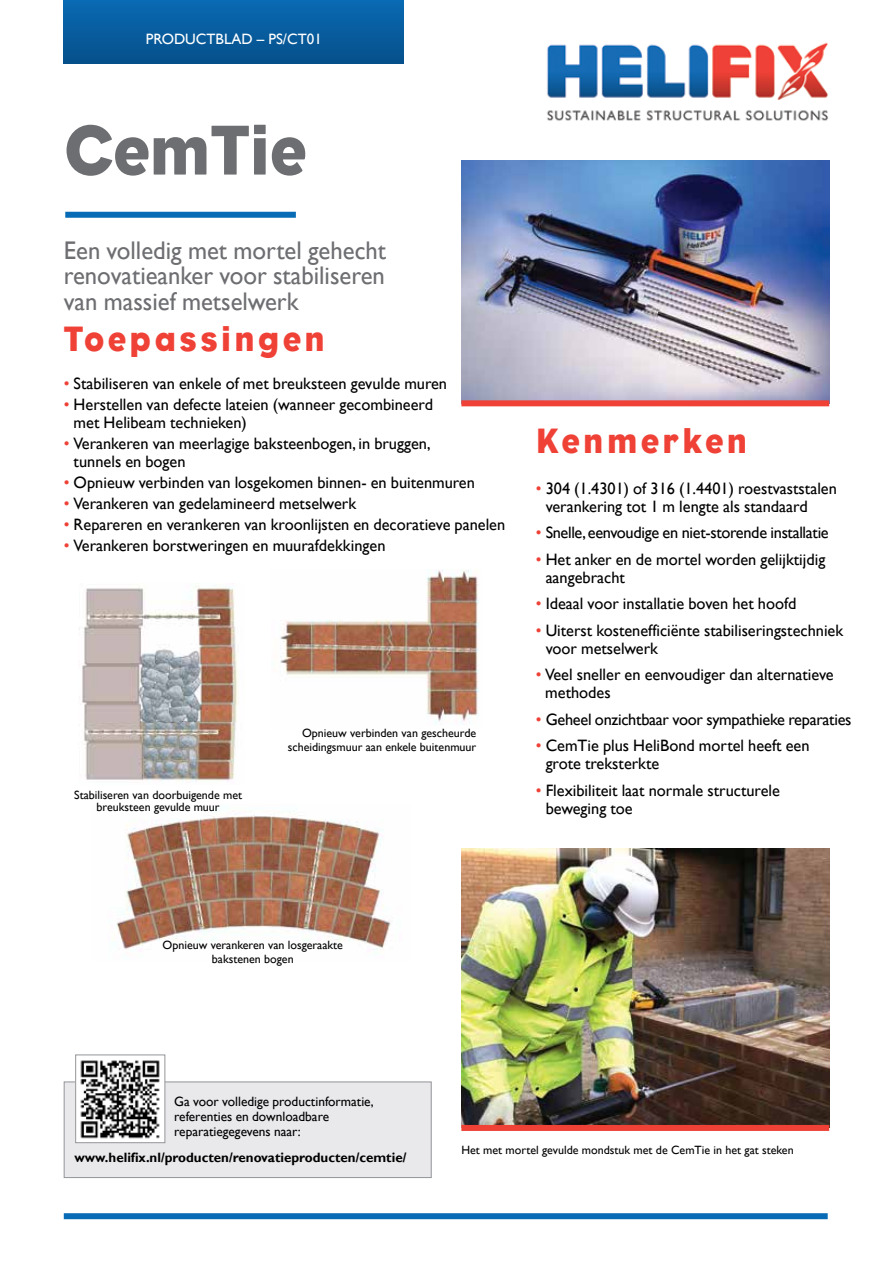
<style>
.page{position:relative;width:893px;height:1263px;background:#fff}
.page>*{position:absolute;margin:0;border:0;box-sizing:border-box;transform-origin:0 0}
.t1{font:72px "Eagle";color:#6d6e71;scale:.95 1}
.t2{font:36px "Eagle";letter-spacing:.1em;color:#ef4136;scale:.95 1}
.t3{font:25.5px/25.5px "Gill Sans";color:#6d6e71;text-align:justify}
.t4{font:16.5px/18px "Gill Sans";color:#000}
.t5{font:16.5px "Gill Sans";letter-spacing:-.02em;color:#000}
.t6{font:15px "Gill Sans";color:#fff}
.t7{font:13.5px/15px "Gill Sans";color:#000}
.t8{font:700 13.5px "Gill Sans";color:#000}
.t9{font:12px/14.2px "Gill Sans";color:#000;text-align:center}
.s1{color:#ef4136}
</style>
<div class="page">
<img style="left:547px;top:42px;width:281px;height:79px">
<div style="left:65px;top:212px;width:231px;height:6px;background:#086bb5"></div>
<img style="left:280px;top:570px;width:199px;height:154px">
<img style="left:461px;top:160px;width:368px;height:240px">
<img style="left:82px;top:586px;width:156px;height:196px">
<img style="left:116px;top:811px;width:275px;height:139px">
<div style="left:461px;top:400px;width:368px;height:6px;background:#ef4136"></div>
<div style="left:64px;top:1213px;width:764px;height:6px;background:#086bb5"></div>
<img style="left:461px;top:849px;width:368px;height:276px">
<div style="left:461px;top:1125px;width:368px;height:6px;background:#ef4136"></div>
<div style="left:64px;top:1081px;width:368px;height:97px;background:#e9e9ec;border:1px solid #939598"></div>
<img style="left:77px;top:1060px;width:86px;height:81px">
<div style="left:75px;top:1054px;width:90px;height:89px;border:1px solid #939598"></div>
<div style="left:64px;top:0;width:340px;height:64px;background:linear-gradient(to bottom,#0a6ab3,#05508b)"></div>
<p class="t6" style="left:146px;top:30px;width:178px">PRODUCTBLAD – PS/CT01</p>
<h1 class="t1" style="left:64px;top:109px;width:257px">CemTie</h1>
<h3 class="t3" style="left:64px;top:238px;width:324px">Een volledig met mortel gehecht renovatieanker voor stabiliseren van massief metselwerk</h3>
<h2 class="t2" style="left:64px;top:318px;width:276px">Toepassingen</h2>
<p class="t4" style="left:64px;top:374px;width:385px"><span class="s1">•</span> Stabiliseren van enkele of met breuksteen gevulde muren</p>
<p class="t4" style="left:74px;top:395px;width:361px;text-indent:-10px"><span class="s1">•</span> Herstellen van defecte lateien (wanneer gecombineerd met Helibeam technieken)</p>
<p class="t4" style="left:74px;top:434px;width:358px;text-indent:-10px"><span class="s1">•</span> Verankeren van meerlagige baksteenbogen, in bruggen, tunnels en bogen</p>
<p class="t4" style="left:64px;top:473px;width:413px"><span class="s1">•</span> Opnieuw verbinden van losgekomen binnen- en buitenmuren</p>
<p class="t4" style="left:64px;top:494px;width:294px"><span class="s1">•</span> Verankeren van gedelamineerd metselwerk</p>
<p class="t4" style="left:64px;top:515px;width:443px"><span class="s1">•</span> Repareren en verankeren van kroonlijsten en decoratieve panelen</p>
<p class="t4" style="left:64px;top:536px;width:323px"><span class="s1">•</span> Verankeren borstweringen en muurafdekkingen</p>
<p class="t9" style="left:74px;top:789px;width:170px;line-height:12px">Stabiliseren van doorbuigende met breuksteen gevulde muur</p>
<p class="t9" style="left:288px;top:726px;width:190px;text-align:right">Opnieuw verbinden van gescheurde scheidingsmuur aan enkele buitenmuur</p>
<h2 class="t2" style="left:536px;top:420px;width:224px">Kenmerken</h2>
<p class="t4" style="left:546px;top:479px;width:293px;text-indent:-10px"><span class="s1">•</span> 304 (1.4301) of 316 (1.4401) roestvaststalen verankering tot 1 m lengte als standaard</p>
<p class="t5" style="left:536px;top:523px;width:294px"><span class="s1">•</span> Snelle, eenvoudige en niet-storende installatie</p>
<p class="t4" style="left:546px;top:550px;width:281px;text-indent:-10px"><span class="s1">•</span> Het anker en de mortel worden gelijktijdig aangebracht</p>
<p class="t4" style="left:536px;top:594px;width:262px"><span class="s1">•</span> Ideaal voor installatie boven het hoofd</p>
<p class="t4" style="left:546px;top:621px;width:299px;text-indent:-10px"><span class="s1">•</span> Uiterst kostenefficiënte stabiliseringstechniek voor metselwerk</p>
<p class="t4" style="left:545px;top:665px;width:290px;text-indent:-9px"><span class="s1">•</span> Veel sneller en eenvoudiger dan alternatieve methodes</p>
<p class="t4" style="left:536px;top:710px;width:317px"><span class="s1">•</span> Geheel onzichtbaar voor sympathieke reparaties</p>
<p class="t4" style="left:546px;top:736px;width:265px;text-indent:-10px"><span class="s1">•</span> CemTie plus HeliBond mortel heeft een grote treksterkte</p>
<p class="t4" style="left:546px;top:781px;width:236px;text-indent:-10px"><span class="s1">•</span> Flexibiliteit laat normale structurele beweging toe</p>
<p class="t9" style="left:162px;top:938px;width:182px">Opnieuw verankeren van losgeraakte bakstenen bogen</p>
<p class="t7" style="left:174px;top:1094px;width:201px">Ga voor volledige productinformatie, referenties en downloadbare reparatiegegevens naar:</p>
<p class="t8" style="left:74px;top:1150px;width:334px">www.helifix.nl/producten/renovatieproducten/cemtie/</p>
<p class="t9" style="left:461px;top:1143px;width:334px">Het met mortel gevulde mondstuk met de CemTie in het gat steken</p>
</div>
